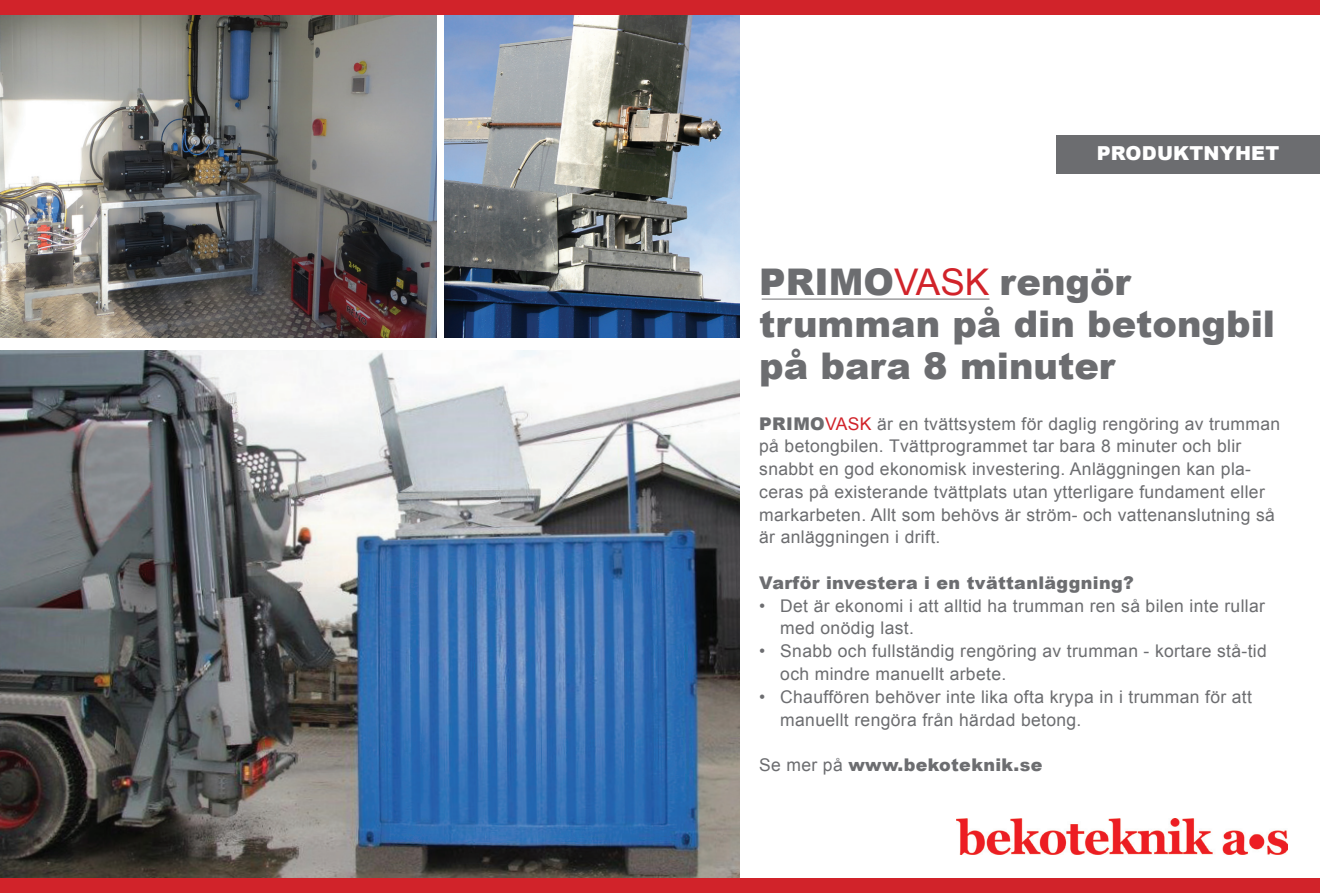
<style>
.page{position:relative;width:1320px;height:893px;background:#fff}
.page>*{position:absolute;margin:0;border:0;box-sizing:border-box;transform-origin:0 0}
.t1{font:900 36.75px/42px "Arial";color:#6c6d70}
.t2{font:900 19.25px "Arial";letter-spacing:.01em;color:#fff}
.t3{font:17.5px/22.8px "Arial";letter-spacing:.02em;color:#6c6d70}
.t4{font:900 17.5px "Arial";letter-spacing:.02em;color:#6c6d70}
.s1{font-weight:400;color:#d1232a}
.s2{font-weight:900}
.s3{color:#d1232a}
.s4{font-weight:400}
</style>
<div class="page">
<img style="left:0;top:350px;width:739px;height:529px">
<img style="left:0;top:14px;width:437px;height:324px">
<img style="left:444px;top:14px;width:295px;height:324px">
<div style="left:0;top:879px;width:1320px;height:14px;background:#d1232a"></div>
<div style="left:0;top:0;width:1320px;height:14px;background:#d1232a"></div>
<hr style="left:761px;top:299px;width:228px;height:1px;background:#6c6d70">
<img style="left:956px;top:818px;width:331px;height:36px">
<div style="left:1056px;top:135px;width:264px;height:38px;background:#6c6d70"></div>
<p class="t2" style="left:1096px;top:140px;width:184px">PRODUKTNYHET</p>
<p class="t1" style="left:759px;top:260px;width:373px">PRIMO<span class="s1">VASK</span> rengör</p>
<p class="t1" style="left:759px;top:302px;width:517px">trumman på din betongbil på bara 8 minuter</p>
<p class="t3" style="left:759px;top:412px;width:522px"><span class="s2">PRIMO</span><span class="s3">VASK</span> är en tvättsystem för daglig rengöring av trumman på betongbilen. Tvättprogrammet tar bara 8 minuter och blir snabbt en god ekonomisk investering. Anläggningen kan pla&shy;ceras på existerande tvättplats utan ytterligare fundament eller</p>
<p class="t3" style="left:759px;top:503px;width:517px">markarbeten. Allt som behövs är ström- och vattenanslutning så är anläggningen i drift.</p>
<p class="t4" style="left:759px;top:570px;width:376px">Varför investera i en tvättanläggning?</p>
<p class="t3" style="left:780px;top:594px;width:486px;text-indent:-21px">• Det är ekonomi i att alltid ha trumman ren så bilen inte rullar med onödig last.</p>
<p class="t3" style="left:780px;top:640px;width:488px;text-indent:-21px">• Snabb och fullständig rengöring av trumman - kortare stå-tid och mindre manuellt arbete.</p>
<p class="t3" style="left:780px;top:685px;width:473px;text-indent:-21px">• Chauffören behöver inte lika ofta krypa in i trumman för att manuellt rengöra från härdad betong.</p>
<p class="t4" style="left:759px;top:752px;width:285px"><span class="s4">Se mer på</span> www.bekoteknik.se</p>
</div>
